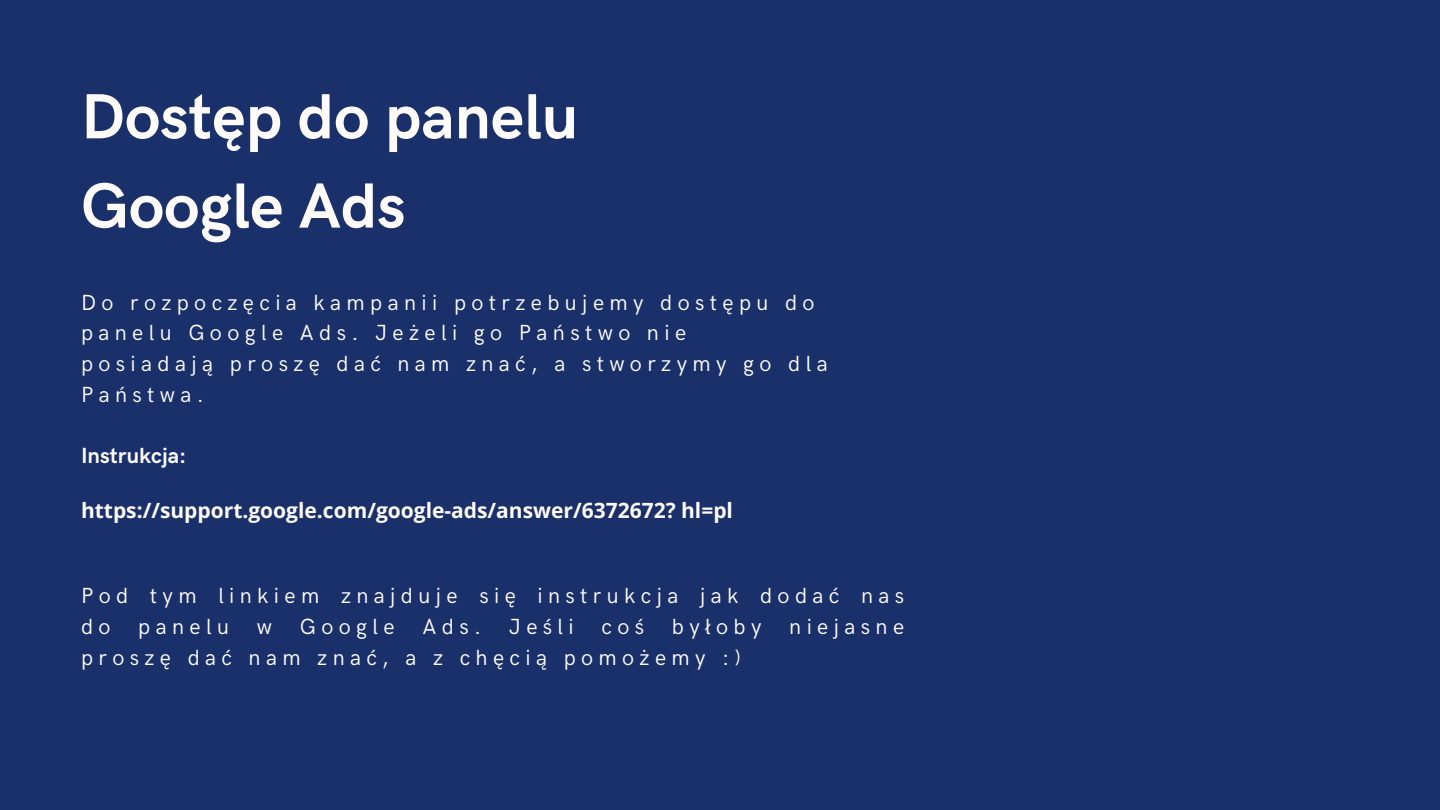
<style>
.page{position:relative;width:1440px;height:810px;background:#19306a}
.page>*{position:absolute;margin:0;border:0;box-sizing:border-box;transform-origin:0 0}
.t1{font:700 64px/89.2px "HK Grotesk";color:#fffbfb}
.t2{font:22px/30.8px "HK Grotesk";letter-spacing:.245em;color:#fffbfb}
.t3{font:700 22px "HK Grotesk";color:#fffbfb}
.t4{font:700 21px "Open Sans";color:#fffbfb}
</style>
<div class="page">
<h2 class="t1" style="left:81px;top:75px;width:499px">Dostęp do panelu<br>Google Ads</h2>
<h1 class="t2" style="left:81px;top:288px;width:748px">Do rozpoczęcia kampanii potrzebujemy dostępu do panelu Google Ads. Jeżeli go Państwo nie<br>posiadają proszę dać nam znać, a stworzymy go dla Państwa.</h1>
<p class="t3" style="left:81px;top:444px;width:107px">Instrukcja:</p>
<p class="t4" style="left:81px;top:496px;width:654px">https://support.google.com/google-ads/answer/6372672? hl=pl</p>
<h2 class="t2" style="left:81px;top:581px;width:825px">Pod tym linkiem znajduje się instrukcja jak dodać nas do</h2>
<h2 class="t2" style="left:138px;top:612px;width:92px">panelu</h2>
<h2 class="t2" style="left:257px;top:612px;width:17px">w</h2>
<h2 class="t2" style="left:300px;top:612px;width:96px">Google</h2>
<h2 class="t2" style="left:422px;top:612px;width:60px">Ads.</h2>
<h2 class="t2" style="left:509px;top:612px;width:66px">Jeśli</h2>
<h2 class="t2" style="left:602px;top:612px;width:44px">coś</h2>
<h2 class="t2" style="left:672px;top:612px;width:91px">byłoby</h2>
<h2 class="t2" style="left:789px;top:612px;width:116px">niejasne</h2>
<h2 class="t2" style="left:81px;top:643px;width:661px">proszę dać nam znać, a z chęcią pomożemy :)</h2>
</div>
